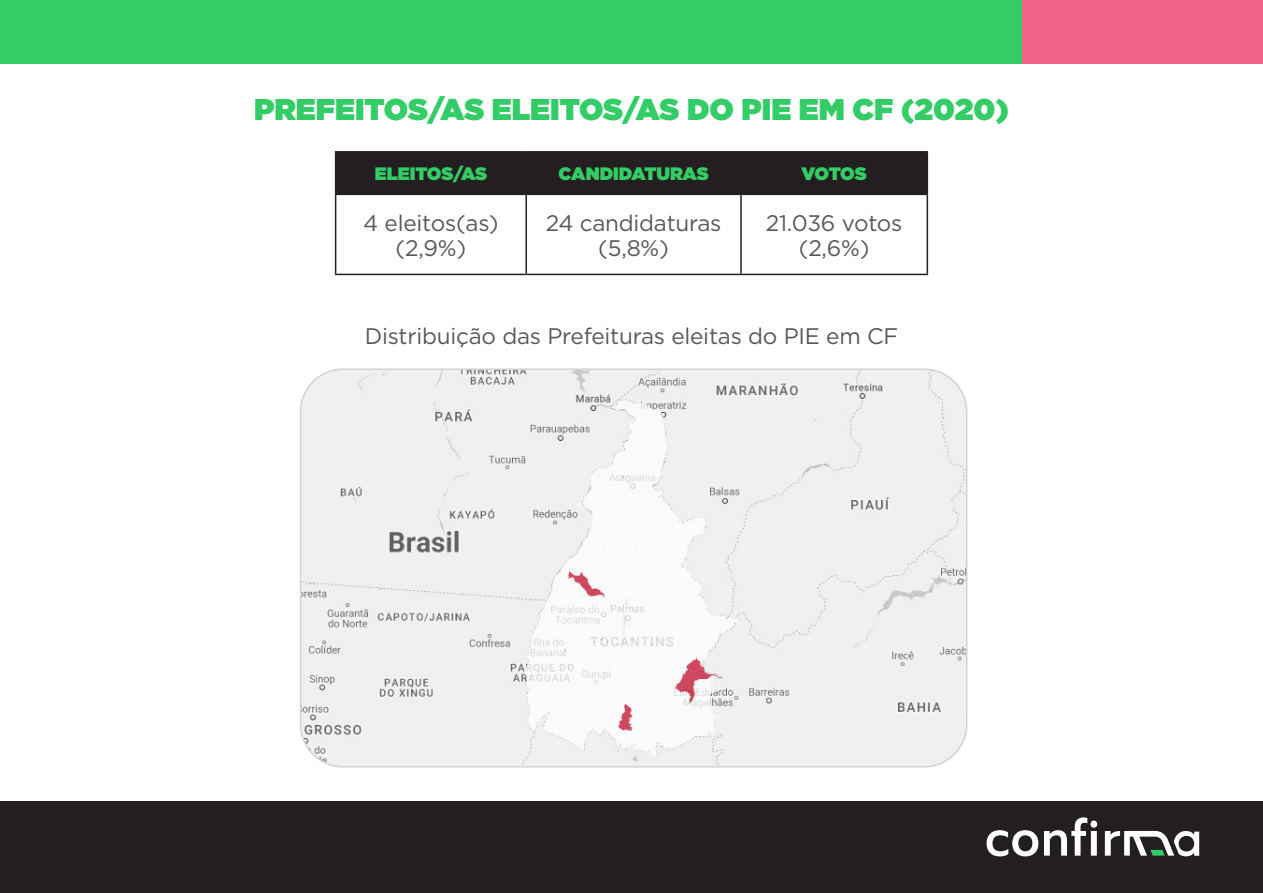
<style>
.page{position:relative;width:1263px;height:893px;background:#fff}
.page>*{position:absolute;margin:0;border:0;box-sizing:border-box;transform-origin:0 0}
.t1{font:900 30px "Gotham";color:#3c6}
.t2{font:22.5px/25.5px "Gotham";letter-spacing:-.01em;color:#57585a;text-align:center}
.t3{font:900 18px "Gotham";letter-spacing:-.005em;color:#3c6}
</style>
<div class="page">
<div style="left:0;top:801px;width:1263px;height:92px;background:#231f20"></div>
<svg style="left:986px;top:830px;width:52px;height:26px"></svg>
<svg style="left:1044px;top:817px;width:53px;height:39px"></svg>
<svg style="left:1105px;top:831px;width:94px;height:25px"></svg>
<img style="left:301px;top:371px;width:666px;height:396px">
<div style="left:300px;top:368px;width:667px;height:399px;border:2px solid #d1d2d4;border-radius:43px"></div>
<div style="left:0;top:0;width:1023px;height:64px;background:#3c6"></div>
<div style="left:1023px;top:0;width:240px;height:64px;background:#f06386"></div>
<div style="left:336px;top:153px;width:590px;height:41px;background:#231f20"></div>
<hr style="left:335px;top:151px;width:191px;height:2px;background:#231f20">
<hr style="left:335px;top:153px;width:1px;height:41px;background:#231f20">
<hr style="left:526px;top:151px;width:215px;height:2px;background:#231f20">
<hr style="left:525px;top:153px;width:2px;height:41px;background:#231f20">
<hr style="left:741px;top:151px;width:187px;height:2px;background:#231f20">
<hr style="left:740px;top:153px;width:2px;height:41px;background:#231f20">
<hr style="left:926px;top:153px;width:2px;height:41px;background:#231f20">
<hr style="left:335px;top:194px;width:191px;height:1px;background:#231f20">
<hr style="left:335px;top:195px;width:1px;height:79px;background:#231f20">
<hr style="left:526px;top:194px;width:215px;height:1px;background:#231f20">
<hr style="left:525px;top:195px;width:2px;height:79px;background:#231f20">
<hr style="left:741px;top:194px;width:187px;height:1px;background:#231f20">
<hr style="left:740px;top:195px;width:2px;height:79px;background:#231f20">
<hr style="left:926px;top:195px;width:2px;height:79px;background:#231f20">
<hr style="left:335px;top:274px;width:191px;height:1px;background:#231f20">
<hr style="left:526px;top:274px;width:215px;height:1px;background:#231f20">
<hr style="left:741px;top:274px;width:187px;height:1px;background:#231f20">
<p class="t1" style="left:254px;top:87px;width:756px">PREFEITOS/AS ELEITOS/AS DO PIE EM CF (2020)</p>
<p class="t3" style="left:375px;top:161px;width:114px">ELEITOS/AS</p>
<p class="t3" style="left:558px;top:161px;width:152px">CANDIDATURAS</p>
<p class="t3" style="left:801px;top:161px;width:67px">VOTOS</p>
<p class="t2" style="left:363px;top:209px;width:137px">4 eleitos(as) (2,9%)</p>
<p class="t2" style="left:546px;top:209px;width:177px">24 candidaturas (5,8%)</p>
<p class="t2" style="left:766px;top:209px;width:138px">21.036 votos</p>
<p class="t2" style="left:799px;top:235px;width:72px">(2,6%)</p>
<p class="t2" style="left:365px;top:323px;width:535px">Distribuição das Prefeituras eleitas do PIE em CF</p>
</div>
